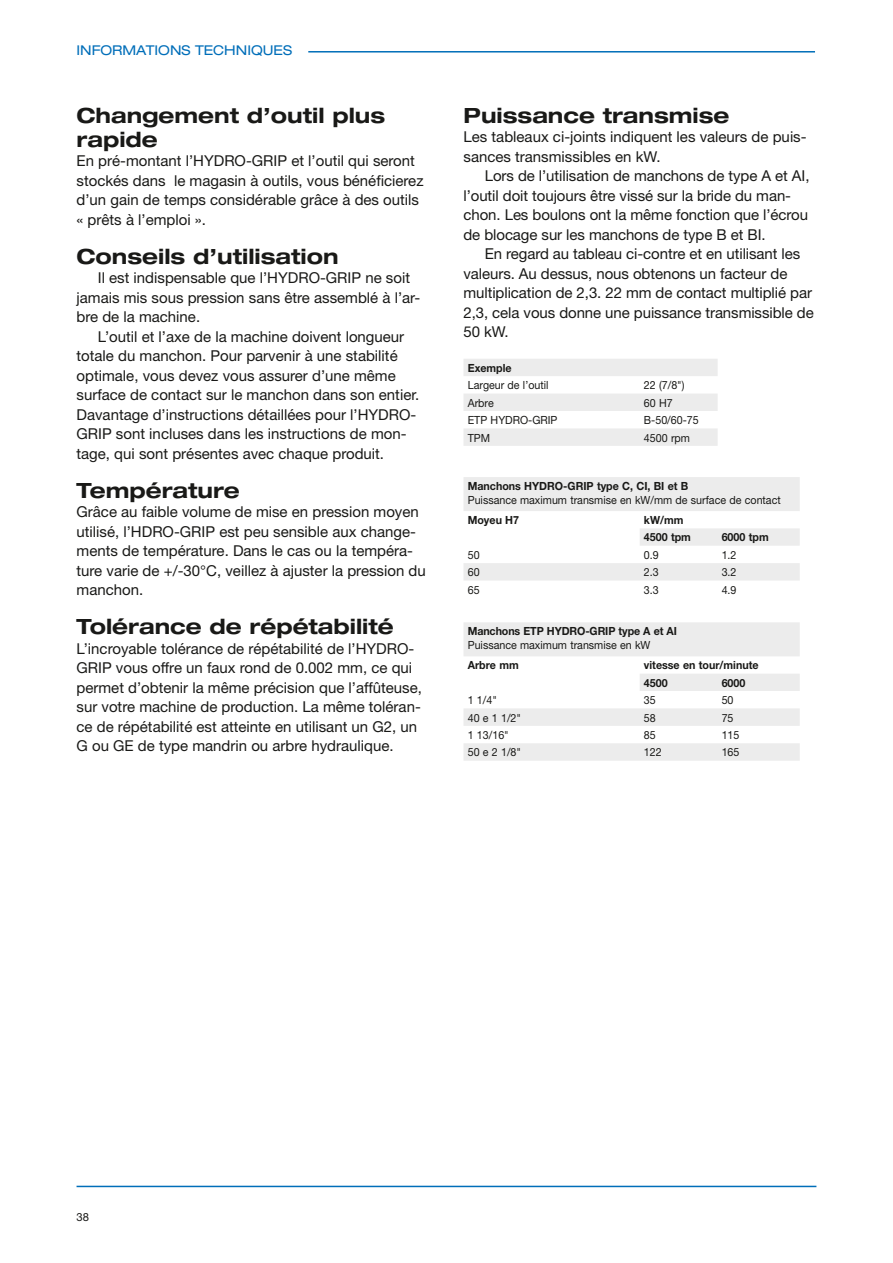
<style>
.page{position:relative;width:893px;height:1263px;background:#fff}
.page>*{position:absolute;margin:0;border:0;box-sizing:border-box;transform-origin:0 0}
.t1{font:700 expanded 21px/24px "Helvetica Neue";color:#191917}
.t2{font:15px/19.5px "Helvetica Neue";color:#191917}
.t3{font:expanded 13.5px "Helvetica Neue";color:#006eb9}
.t4{font:11.25px "Helvetica Neue";color:#191917;scale:.95 1}
.t5{font:700 11.25px/17.2px "Helvetica Neue";color:#191917;scale:.95 1}
.t6{font:11.25px "Helvetica Neue";color:#191917}
</style>
<div class="page">
<hr style="left:308px;top:51px;width:507px;height:2px;background:#006eb9">
<hr style="left:77px;top:1186px;width:739px;height:1px;background:#006eb9">
<svg style="left:464px;top:359px;width:254px;height:87px"></svg>
<svg style="left:464px;top:622px;width:336px;height:139px;fill:#ececec"></svg>
<svg style="left:464px;top:477px;width:336px;height:103px"></svg>
<p class="t3" style="left:77px;top:42px;width:217px">INFORMATIONS TECHNIQUES</p>
<h1 class="t1" style="left:77px;top:103px;width:310px">Changement d’outil plus rapide</h1>
<p class="t2" style="left:77px;top:151px;width:348px">En pré-montant l’HYDRO-GRIP et l’outil qui seront stockés dans le magasin à outils, vous bénéficierez d’un gain de temps considérable grâce à des outils « prêts à l’emploi ».</p>
<h1 class="t1" style="left:77px;top:244px;width:264px">Conseils d’utilisation</h1>
<p class="t2" style="left:77px;top:268px;width:345px;text-indent:21px">Il est indispensable que l’HYDRO-GRIP ne soit jamais mis sous pression sans être assemblé à l’ar&shy;bre de la machine.</p>
<p class="t2" style="left:77px;top:327px;width:344px;text-indent:21px">L’outil et l’axe de la machine doivent longueur totale du manchon. Pour parvenir à une stabilité optimale, vous devez vous assurer d’une même surface de contact sur le manchon dans son entier.<br>Davantage d’instructions détaillées pour l’HYDRO-GRIP sont incluses dans les instructions de mon&shy;tage, qui sont présentes avec chaque produit.</p>
<h1 class="t1" style="left:77px;top:478px;width:165px">Température</h1>
<p class="t2" style="left:77px;top:502px;width:351px">Grâce au faible volume de mise en pression moyen utilisé, l’HDRO-GRIP est peu sensible aux change&shy;ments de température. Dans le cas ou la tempéra&shy;ture varie de +/-30°C, veillez à ajuster la pression du manchon.</p>
<h1 class="t1" style="left:77px;top:614px;width:319px">Tolérance de répétabilité</h1>
<p class="t2" style="left:77px;top:639px;width:347px">L’incroyable tolérance de répétabilité de l’HYDRO-GRIP vous offre un faux rond de 0.002 mm, ce qui permet d’obtenir la même précision que l’affûteuse, sur votre machine de production. La même toléran&shy;ce de répétabilité est atteinte en utilisant un G2, un G ou GE de type mandrin ou arbre hydraulique.</p>
<h1 class="t1" style="left:463px;top:103px;width:267px">Puissance transmise</h1>
<p class="t2" style="left:463px;top:127px;width:345px">Les tableaux ci-joints indiquent les valeurs de puis&shy;sances transmissibles en kW.</p>
<p class="t2" style="left:463px;top:166px;width:348px;text-indent:21px">Lors de l’utilisation de manchons de type A et AI, l’outil doit toujours être vissé sur la bride du man&shy;chon. Les boulons ont la même fonction que l’écrou de blocage sur les manchons de type B et BI.</p>
<p class="t2" style="left:463px;top:244px;width:352px;text-indent:21px">En regard au tableau ci-contre et en utilisant les valeurs. Au dessus, nous obtenons un facteur de multiplication de 2,3. 22 mm de contact multiplié par 2,3, cela vous donne une puissance transmissible de 50 kW.</p>
<p class="t5" style="left:468px;top:359px;width:48px">Exemple</p>
<p class="t4" style="left:468px;top:378px;width:87px">Largeur de l’outil</p>
<p class="t4" style="left:644px;top:378px;width:44px">22 (7/8")</p>
<p class="t4" style="left:468px;top:396px;width:29px">Arbre</p>
<p class="t4" style="left:644px;top:396px;width:32px">60 H7</p>
<p class="t4" style="left:468px;top:413px;width:96px">ETP HYDRO-GRIP</p>
<p class="t4" style="left:644px;top:413px;width:58px">B-50/60-75</p>
<p class="t4" style="left:468px;top:431px;width:25px">TPM</p>
<p class="t4" style="left:644px;top:431px;width:50px">4500 rpm</p>
<p class="t5" style="left:468px;top:477px;width:234px">Manchons HYDRO-GRIP type C, CI, BI et B</p>
<p class="t4" style="left:468px;top:493px;width:331px">Puissance maximum transmise en kW/mm de surface de contact</p>
<p class="t5" style="left:468px;top:511px;width:56px">Moyeu H7</p>
<p class="t5" style="left:644px;top:511px;width:51px">kW/mm<br>4500 tpm</p>
<p class="t5" style="left:722px;top:528px;width:51px">6000 tpm</p>
<p class="t4" style="left:468px;top:548px;width:14px">50</p>
<p class="t4" style="left:644px;top:548px;width:17px">0.9</p>
<p class="t4" style="left:722px;top:548px;width:16px">1.2</p>
<p class="t4" style="left:468px;top:565px;width:14px">60</p>
<p class="t4" style="left:644px;top:565px;width:16px">2.3</p>
<p class="t4" style="left:722px;top:565px;width:16px">3.2</p>
<p class="t4" style="left:468px;top:583px;width:7px">65</p>
<p class="t4" style="left:644px;top:583px;width:16px">3.3</p>
<p class="t4" style="left:722px;top:583px;width:17px">4.9</p>
<p class="t5" style="left:468px;top:622px;width:222px">Manchons ETP HYDRO-GRIP type A et AI</p>
<p class="t4" style="left:468px;top:638px;width:194px">Puissance maximum transmise en kW</p>
<p class="t5" style="left:468px;top:656px;width:55px">Arbre mm</p>
<p class="t5" style="left:644px;top:656px;width:122px">vitesse en tour/minute<br>4500</p>
<p class="t5" style="left:722px;top:674px;width:27px">6000</p>
<p class="t4" style="left:468px;top:693px;width:32px">1 1/4"</p>
<p class="t4" style="left:644px;top:693px;width:7px">35</p>
<p class="t4" style="left:722px;top:693px;width:14px">50</p>
<p class="t4" style="left:468px;top:711px;width:58px">40 e 1 1/2"</p>
<p class="t4" style="left:644px;top:711px;width:14px">58</p>
<p class="t4" style="left:722px;top:711px;width:13px">75</p>
<p class="t4" style="left:468px;top:728px;width:45px">113/16"</p>
<p class="t4" style="left:644px;top:728px;width:13px">85</p>
<p class="t4" style="left:722px;top:728px;width:7px">115</p>
<p class="t4" style="left:468px;top:746px;width:58px">50 e 2 1 /8"</p>
<p class="t4" style="left:644px;top:746px;width:7px">122</p>
<p class="t4" style="left:722px;top:746px;width:7px">165</p>
<p class="t6" style="left:77px;top:1210px;width:14px">38</p>
</div>
